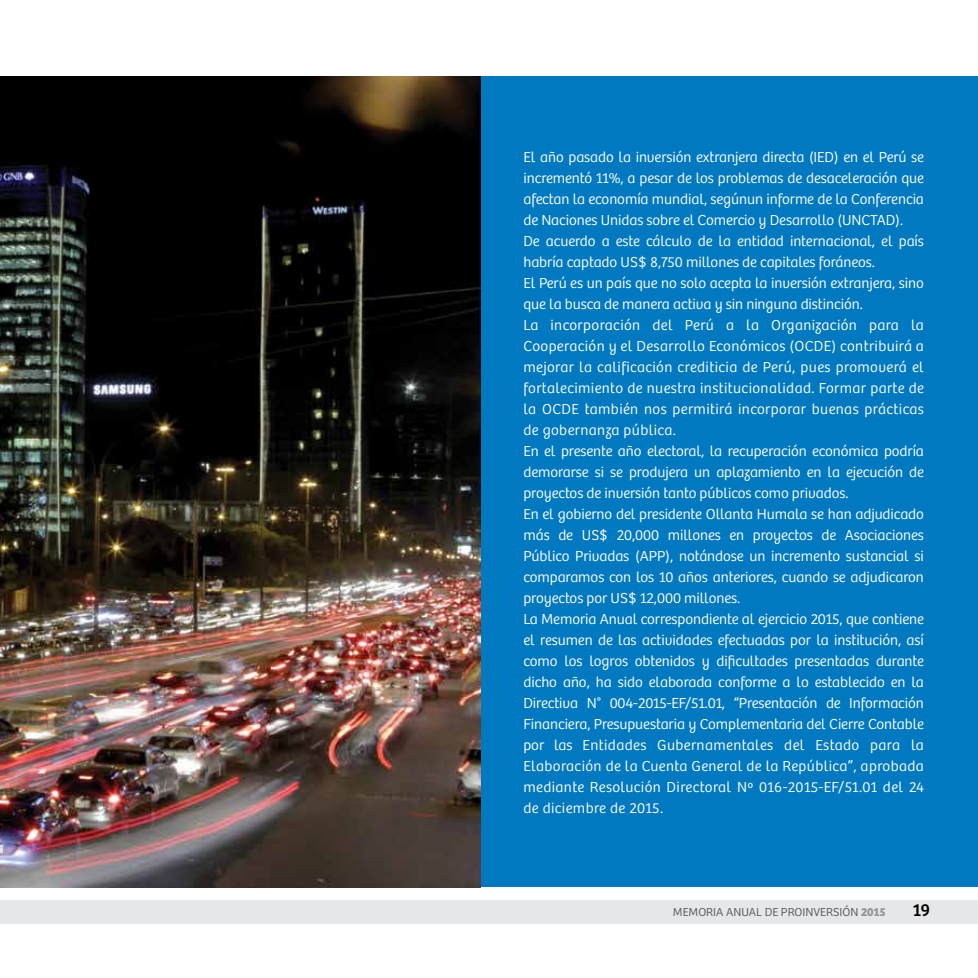
<style>
.page{position:relative;width:978px;height:978px;background:#fff}
.page>*{position:absolute;margin:0;border:0;box-sizing:border-box;transform-origin:0 0}
.t1{font:18px "Bree Peru";color:#000}
.t2{font:300 15px/21px "Bree Peru";letter-spacing:-.005em;color:#fff}
.t3{font:300 12px "Bree Peru";color:#58595b}
.s1{font-weight:700;color:#939598}
</style>
<div class="page">
<div style="left:0;top:901px;width:978px;height:23px;background:#e6e7e8"></div>
<div style="left:0;top:77px;width:978px;height:810px;background:#0079c1"></div>
<img style="left:0;top:77px;width:480px;height:810px">
<p class="t2" style="left:523px;top:147px;width:402px">El año pasado la inversión extranjera directa (IED) en el Perú se incrementó 11%, a pesar de los problemas de desaceleración que afectan la economía mundial, segúnun informe de la Conferencia de Naciones Unidas sobre el Comercio y Desarrollo (UNCTAD).<br>De acuerdo a este cálculo de la entidad internacional, el país habría captado US$ 8,750 millones de capitales foráneos.<br>El Perú es un país que no solo acepta la inversión extranjera, sino que la busca de manera activa y sin ninguna distinción.<br>La incorporación del Perú a la Organización para la Cooperación y el Desarrollo Económicos (OCDE) contribuirá a mejorar la calificación crediticia de Perú, pues promoverá el fortalecimiento de nuestra institucionalidad. Formar parte de la OCDE también nos permitirá incorporar buenas prácticas de gobernanza pública.<br>En el presente año electoral, la recuperación económica podría demorarse si se produjera un aplazamiento en la ejecución de proyectos de inversión tanto públicos como privados.<br>En el gobierno del presidente Ollanta Humala se han adjudicado más de US$ 20,000 millones en proyectos de Asociaciones Público Privadas (APP), notándose un incremento sustancial si comparamos con los 10 años anteriores, cuando se adjudicaron proyectos por US$ 12,000 millones.<br>La Memoria Anual correspondiente al ejercicio 2015, que contiene el resumen de las actividades efectuadas por la institución, así como los logros obtenidos y dificultades presentadas durante dicho año, ha sido elaborada conforme a lo establecido en la Directiva N° 004-2015-EF/51.01, “Presentación de Información Financiera, Presupuestaria y Complementaria del Cierre Contable por las Entidades Gubernamentales del Estado para la Elaboración de la Cuenta General de la República”, aprobada mediante Resolución Directoral Nº 016-2015-EF/51.01 del 24 de diciembre de 2015.</p>
<p class="t3" style="left:673px;top:905px;width:214px">MEMORIA ANUAL DE PROINVERSIÓN <span class="s1">2015</span></p>
<p class="t1" style="left:913px;top:900px;width:19px">19</p>
</div>
